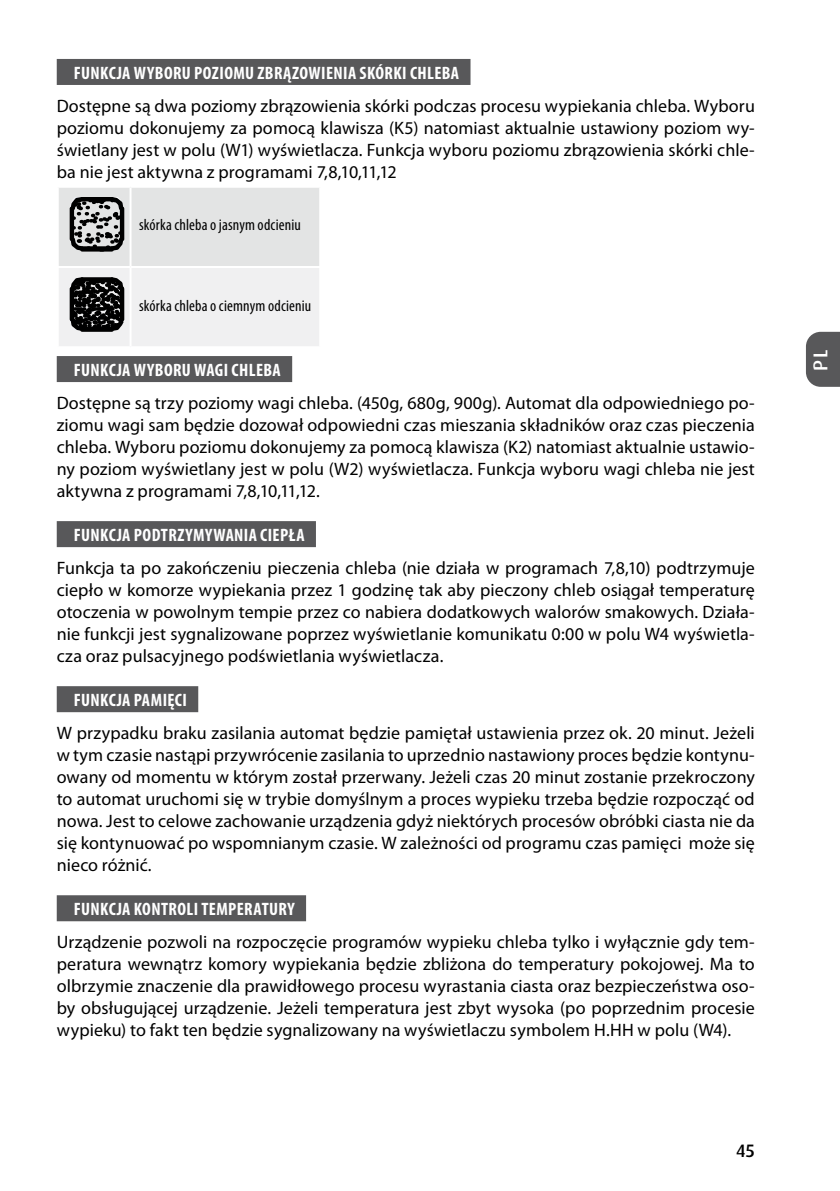
<style>
.page{position:relative;width:840px;height:1191px;background:#fff}
.page>*{position:absolute;margin:0;border:0;box-sizing:border-box;transform-origin:0 0}
.t1{font:500 20px "Dax Pro";color:#fff}
.t2{font:18px/22px "Myriad Pro";letter-spacing:.005em;color:#000;text-align:justify}
.t3{font:700 condensed 18px "Myriad Pro";letter-spacing:.02em;color:#fff}
.t4{font:500 18px "Dax Pro";color:#000}
.t5{font:condensed 16px "Myriad Pro";letter-spacing:.01em;color:#000}
</style>
<div class="page">
<svg style="left:806px;top:332px;width:33px;height:55px;background:#606062"></svg>
<div style="left:57px;top:59px;width:413px;height:26px;background:#58585a"></div>
<div style="left:57px;top:356px;width:235px;height:26px;background:#58585a"></div>
<div style="left:57px;top:521px;width:259px;height:26px;background:#58585a"></div>
<div style="left:57px;top:686px;width:141px;height:26px;background:#58585a"></div>
<div style="left:57px;top:895px;width:249px;height:26px;background:#58585a"></div>
<svg style="left:59px;top:188px;width:260px;height:158px"></svg>
<p class="t3" style="left:74px;top:63px;width:386px">FUNKCJA WYBORU POZIOMU ZBRĄZOWIENIA SKÓRKI CHLEBA</p>
<p class="t2" style="left:57px;top:95px;width:699px">Dostępne są dwa poziomy zbrązowienia skórki podczas procesu wypiekania chleba. Wyboru poziomu dokonujemy za pomocą klawisza (K5) natomiast aktualnie ustawiony poziom wy&shy;świetlany jest w polu (W1) wyświetlacza. Funkcja wyboru poziomu zbrązowienia skórki chle&shy;ba nie jest aktywna z programami 7,8,10,11,12</p>
<p class="t5" style="left:139px;top:216px;width:163px">skórka chleba ojasnym odcieniu</p>
<p class="t5" style="left:139px;top:296px;width:174px">skórka chleba ociemnym odcieniu</p>
<p class="t3" style="left:74px;top:360px;width:208px">FUNKCJA WYBORU WAGI CHLEBA</p>
<p class="t2" style="left:57px;top:392px;width:699px">Dostępne są trzy poziomy wagi chleba. (450g, 680g, 900g). Automat dla odpowiedniego po&shy;ziomu wagi sam będzie dozował odpowiedni czas mieszania składników oraz czas pieczenia chleba. Wyboru poziomu dokonujemy za pomocą klawisza (K2) natomiast aktualnie ustawio&shy;ny poziom wyświetlany jest w polu (W2) wyświetlacza. Funkcja wyboru wagi chleba nie jest aktywna z programami 7,8,10,11,12.</p>
<p class="t3" style="left:74px;top:525px;width:232px">FUNKCJA PODTRZYMYWANIA CIEPŁA</p>
<p class="t2" style="left:57px;top:557px;width:699px">Funkcja ta po zakończeniu pieczenia chleba (nie działa w programach 7,8,10) podtrzymuje ciepło w komorze wypiekania przez 1 godzinę tak aby pieczony chleb osiągał temperaturę otoczenia w powolnym tempie przez co nabiera dodatkowych walorów smakowych. Działa&shy;nie funkcji jest sygnalizowane poprzez wyświetlanie komunikatu 0:00 w polu W4 wyświetla&shy;cza oraz pulsacyjnego podświetlania wyświetlacza.</p>
<p class="t3" style="left:74px;top:690px;width:114px">FUNKCJA PAMIĘCI</p>
<p class="t2" style="left:57px;top:722px;width:699px">W przypadku braku zasilania automat będzie pamiętał ustawienia przez ok. 20 minut. Jeżeli w tym czasie nastąpi przywrócenie zasilania to uprzednio nastawiony proces będzie kontynu&shy;owany od momentu w którym został przerwany. Jeżeli czas 20 minut zostanie przekroczony to automat uruchomi się w trybie domyślnym a proces wypieku trzeba będzie rozpocząć od nowa. Jest to celowe zachowanie urządzenia gdyż niektórych procesów obróbki ciasta nie da się kontynuować po wspomnianym czasie. W zależności od programu czas pamięci może się nieco różnić.</p>
<p class="t3" style="left:74px;top:899px;width:222px">FUNKCJA KONTROLI TEMPERATURY</p>
<p class="t2" style="left:57px;top:931px;width:699px">Urządzenie pozwoli na rozpoczęcie programów wypieku chleba tylko i wyłącznie gdy tem&shy;peratura wewnątrz komory wypiekania będzie zbliżona do temperatury pokojowej. Ma to olbrzymie znaczenie dla prawidłowego procesu wyrastania ciasta oraz bezpieczeństwa oso&shy;by obsługującej urządzenie. Jeżeli temperatura jest zbyt wysoka (po poprzednim procesie wypieku) to fakt ten będzie sygnalizowany na wyświetlaczu symbolem H.HH w polu (W4).</p>
<p class="t4" style="left:735px;top:1139px;width:20px">45</p>
<p class="t1" style="left:807px;top:371px;width:23px;rotate:-90deg">PL</p>
</div>
